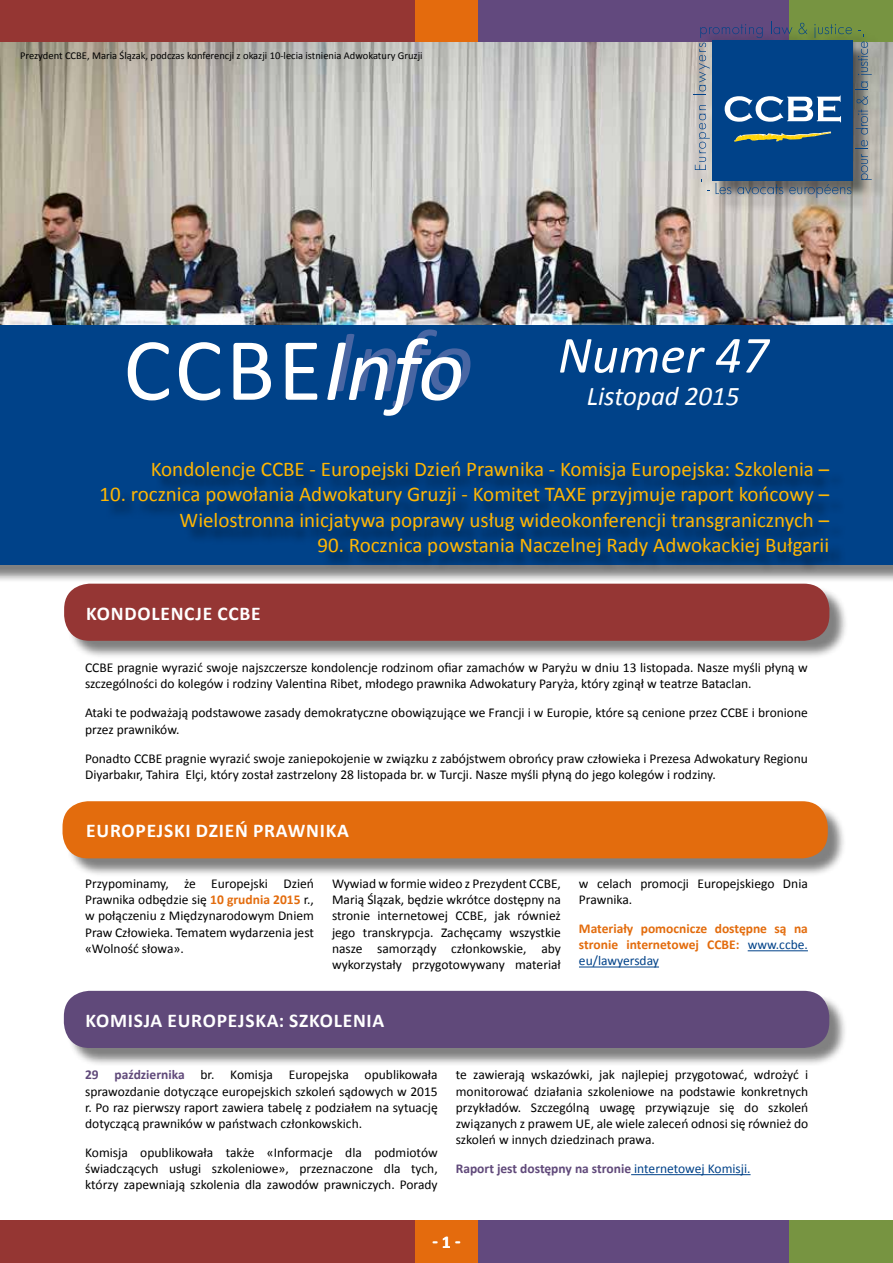
<style>
.page{position:relative;width:893px;height:1263px;background:#fff}
.page>*{position:absolute;margin:0;border:0;box-sizing:border-box;transform-origin:0 0}
.t1{font:italic 52.5px "Calibri";color:#fff}
.t2{font:italic 27px "Calibri";color:#fff}
.t3{font:21px/25.2px "Calibri";color:#ffb602;text-align:right}
.t4{font:700 19.5px "Calibri";letter-spacing:.04em;color:#fff}
.t5{font:700 18px "Calibri";color:#fff}
.t6{font:13.5px/16.2px "Calibri";color:#000;text-align:justify}
.t7{font:700 13.5px/16.2px "Calibri";color:#e36c0d;text-align:justify}
.t8{font:700 13.5px "Calibri";color:#60497a}
.t9{font:10.5px "Calibri";color:#000}
.s1{font-style:normal;font-size:90px}
.s2{font-size:90px;color:#4966a3}
.s3{font-weight:700;color:#e36c0d}
.s4{font-weight:400;color:#004289}
.s5{font-weight:700;color:#60497a}
</style>
<div class="page">
<div style="left:0;top:1220px;width:415px;height:43px;background:#953633"></div>
<div style="left:478px;top:1220px;width:311px;height:43px;background:#62497e"></div>
<div style="left:415px;top:1220px;width:63px;height:43px;background:#e46b0d"></div>
<div style="left:789px;top:1220px;width:104px;height:43px;background:#779441"></div>
<div style="left:0;top:0;width:415px;height:43px;background:#953633"></div>
<div style="left:478px;top:0;width:311px;height:43px;background:#62497e"></div>
<div style="left:415px;top:0;width:63px;height:43px;background:#e46b0d"></div>
<div style="left:789px;top:0;width:104px;height:43px;background:#779441"></div>
<div style="left:66px;top:586px;width:782px;height:73px;background:#000;opacity:.5"></div>
<div style="left:64px;top:584px;width:765px;height:57px;background:#953634;border-radius:26px"></div>
<div style="left:65px;top:804px;width:781px;height:73px;background:#000;opacity:.5"></div>
<div style="left:63px;top:801px;width:765px;height:57px;background:#e36c0d;border-radius:26px"></div>
<div style="left:0;top:326px;width:893px;height:257px;background:#000;opacity:.5"></div>
<div style="left:0;top:324px;width:893px;height:240px;background:#004289"></div>
<div style="left:66px;top:993px;width:782px;height:73px;background:#000;opacity:.5"></div>
<div style="left:64px;top:991px;width:765px;height:57px;background:#60497a;border-radius:26px"></div>
<div style="left:105px;top:464px;width:742px;height:109px;background:#000;opacity:.5"></div>
<hr style="left:748px;top:950px;width:60px;height:1px;background:#004289">
<hr style="left:579px;top:966px;width:80px;height:1px;background:#004289">
<hr style="left:631px;top:1174px;width:120px;height:1px;background:#004289">
<img style="left:0;top:43px;width:893px;height:281px">
<div style="left:697px;top:26px;width:192px;height:189px;background:#000;opacity:.5"></div>
<svg style="left:694px;top:22px;width:178px;height:176px;background:#3f668c"></svg>
<p class="t9" style="left:20px;top:49px;width:404px">Prezydent CCBE, Maria Ślązak, podczas konferencji z okazji 10-lecia istnienia Adwokatury Gruzji</p>
<h1 class="t1" style="left:123px;top:319px;width:646px"><span class="s1">CCBE</span><span class="s2">Info</span> Numer 47</h1>
<h2 class="t2" style="left:587px;top:377px;width:154px">Listopad 2015</h2>
<h3 class="t3" style="left:151px;top:457px;width:680px">Kondolencje CCBE - Europejski Dzień Prawnika - Komisja Europejska: Szkolenia –</h3>
<h3 class="t3" style="left:99px;top:482px;width:731px">10. rocznica powołania Adwokatury Gruzji - Komitet TAXE przyjmuje raport końcowy –<br>Wielostronna inicjatywa poprawy usług wideokonferencji transgranicznych –</h3>
<h3 class="t3" style="left:317px;top:532px;width:513px">90. Rocznica powstania Naczelnej Rady Adwokackiej Bułgarii</h3>
<h3 class="t4" style="left:86px;top:601px;width:176px">KONDOLENCJE CCBE</h3>
<p class="t6" style="left:85px;top:660px;width:724px">CCBE pragnie wyrazić swoje najszczersze kondolencje rodzinom ofiar zamachów w Paryżu w dniu 13 listopada. Nasze myśli płyną w szczególności do kolegów i rodziny Valentina Ribet, młodego prawnika Adwokatury Paryża, który zginął w teatrze Bataclan.</p>
<p class="t6" style="left:85px;top:705px;width:724px">Ataki te podważają podstawowe zasady demokratyczne obowiązujące we Francji i w Europie, które są cenione przez CCBE i bronione przez prawników.</p>
<p class="t6" style="left:85px;top:750px;width:724px">Ponadto CCBE pragnie wyrazić swoje zaniepokojenie w związku z zabójstwem obrońcy praw człowieka i Prezesa Adwokatury Regionu<br>Diyarbakır, Tahira Elçi, który został zastrzelony 28 listopada br. w Turcji. Nasze myśli płyną do jego kolegów i rodziny.</p>
<h3 class="t4" style="left:86px;top:818px;width:264px">EUROPEJSKI DZIEŃ PRAWNIKA</h3>
<p class="t6" style="left:85px;top:875px;width:230px">Przypominamy, że Europejski Dzień Prawnika odbędzie się <span class="s3">10 grudnia 2015</span> r., w połączeniu z Międzynarodowym Dniem Praw Człowieka. Tematem wydarzenia jest «Wolność słowa».</p>
<p class="t6" style="left:332px;top:875px;width:230px">Wywiad w formie wideo z Prezydent CCBE, Marią Ślązak, będzie wkrótce dostępny na stronie internetowej CCBE, jak również jego transkrypcja. Zachęcamy wszystkie nasze samorządy członkowskie, aby wykorzystały przygotowywany materiał</p>
<p class="t6" style="left:579px;top:875px;width:230px">w celach promocji Europejskiego Dnia<br>Prawnika.</p>
<p class="t7" style="left:579px;top:920px;width:230px">Materiały pomocnicze dostępne są na stronie internetowej CCBE: <span class="s4">www.ccbe. eu/lawyersday</span></p>
<h3 class="t4" style="left:85px;top:1008px;width:300px">KOMISJA EUROPEJSKA: SZKOLENIA</h3>
<p class="t6" style="left:85px;top:1067px;width:354px"><span class="s5">29 października</span> br. Komisja Europejska opublikowała sprawozdanie dotyczące europejskich szkoleń sądowych w 2015 r. Po raz pierwszy raport zawiera tabelę z podziałem na sytuację dotyczącą prawników w państwach członkowskich.</p>
<p class="t6" style="left:85px;top:1144px;width:354px">Komisja opublikowała także «Informacje dla podmiotów świadczących usługi szkoleniowe», przeznaczone dla tych, którzy zapewniają szkolenia dla zawodów prawniczych. Porady</p>
<p class="t6" style="left:456px;top:1067px;width:354px">te zawierają wskazówki, jak najlepiej przygotować, wdrożyć i monitorować działania szkoleniowe na podstawie konkretnych przykładów. Szczególną uwagę przywiązuje się do szkoleń związanych z prawem UE, ale wiele zaleceń odnosi się również do szkoleń w innych dziedzinach prawa.</p>
<p class="t8" style="left:456px;top:1160px;width:296px">Raport jest dostępny na stronie <span class="s4">internetowej Komisji.</span></p>
<h3 class="t5" style="left:432px;top:1231px;width:30px">- 1 -</h3>
</div>
